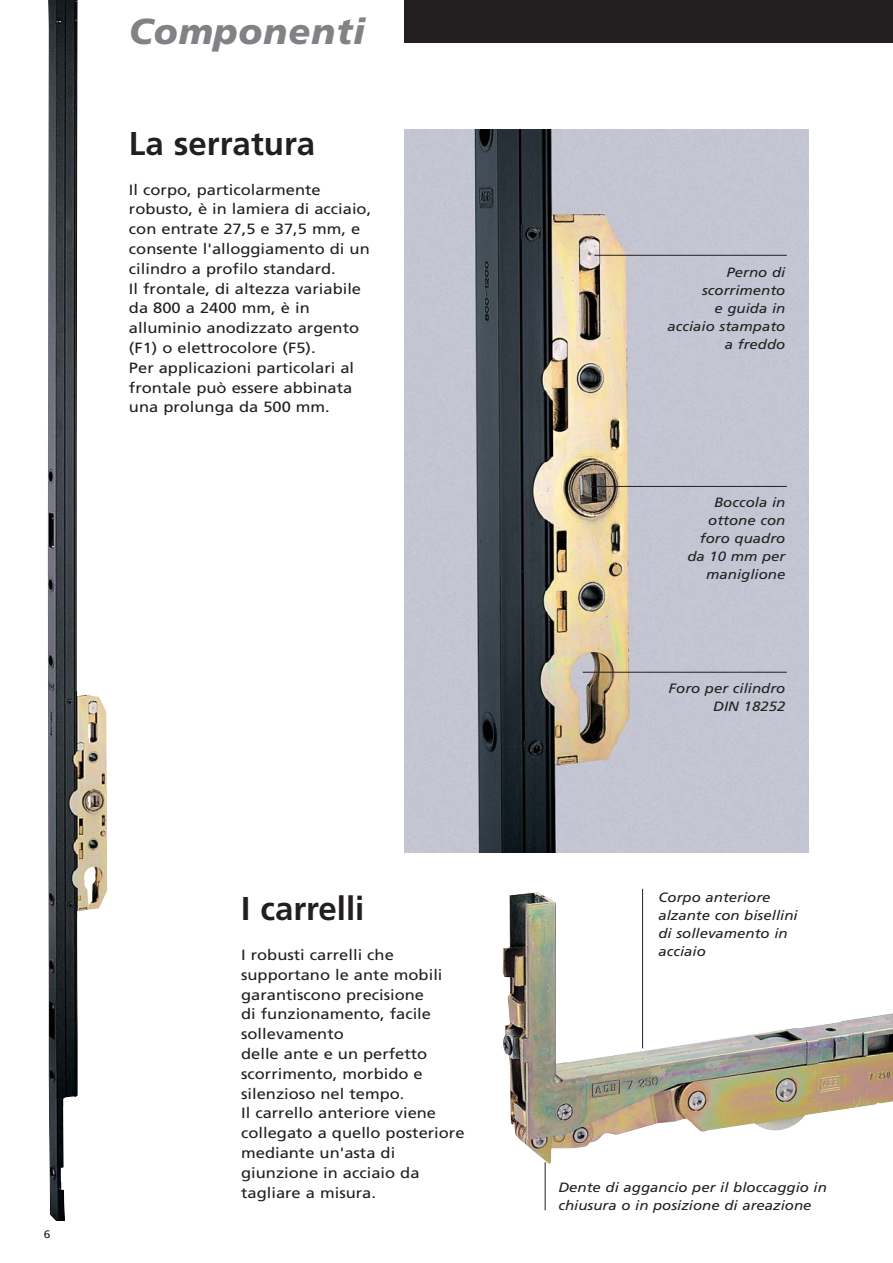
<style>
.page{position:relative;width:893px;height:1263px;background:#fff}
.page>*{position:absolute;margin:0;border:0;box-sizing:border-box;transform-origin:0 0}
.t1{font:italic 900 36px "Frutiger";letter-spacing:.025em;color:#808285}
.t2{font:700 33px "Frutiger";color:#231f20}
.t3{font:14.85px/19.8px "Frutiger";color:#231f20;scale:1.11 1}
.t4{font:italic 13.5px/18px "Frutiger";color:#231f20;text-align:right;scale:1.11 1}
.t5{font:10.8px "Frutiger";color:#231f20;scale:1.11 1}
</style>
<div class="page">
<img style="left:502px;top:892px;width:390px;height:272px">
<img style="left:404px;top:129px;width:404px;height:723px">
<img style="left:48px;top:0;width:59px;height:1221px">
<div style="left:404px;top:0;width:488px;height:43px;background:#231f20"></div>
<hr style="left:544px;top:1162px;width:1px;height:48px;background:#231f20">
<hr style="left:642px;top:889px;width:1px;height:159px;background:#231f20">
<hr style="left:594px;top:255px;width:192px;height:1px;background:#231f20">
<hr style="left:582px;top:672px;width:204px;height:1px;background:#231f20">
<hr style="left:591px;top:486px;width:195px;height:1px;background:#231f20">
<h1 class="t1" style="left:129px;top:17px;width:238px">Componenti</h1>
<h2 class="t2" style="left:129px;top:130px;width:188px">La serratura</h2>
<p class="t3" style="left:129px;top:181px;width:220px">Il corpo, particolarmente robusto, è in lamiera di acciaio, con entrate 27,5 e 37,5 mm, e consente l'alloggiamento di un cilindro a profilo standard.<br>Il frontale, di altezza variabile da 800 a 2400 mm, è in alluminio anodizzato argento (F1) o elettrocolore (F5).<br>Per applicazioni particolari al frontale può essere abbinata una prolunga da 500 mm.</p>
<p class="t5" style="left:44px;top:1230px;width:8px">6</p>
<h2 class="t2" style="left:241px;top:896px;width:125px">I carrelli</h2>
<p class="t3" style="left:241px;top:946px;width:203px">I robusti carrelli che supportano le ante mobili garantiscono precisione<br>di funzionamento, facile sollevamento<br>delle ante e un perfetto scorrimento, morbido e silenzioso nel tempo.<br>Il carrello anteriore viene collegato a quello posteriore mediante un'asta di giunzione in acciaio da tagliare a misura.</p>
<p class="t4" style="left:667px;top:264px;width:108px">Perno di scorrimento<br>e guida in acciaio stampato a freddo</p>
<p class="t4" style="left:687px;top:495px;width:90px">Boccola in ottone con foro quadro da 10 mm per maniglione</p>
<p class="t4" style="left:668px;top:681px;width:107px">Foro per cilindro<br>DIN 18252</p>
<p class="t4" style="left:658px;top:889px;width:127px;text-align:left">Corpo anteriore alzante con bisellini di sollevamento in acciaio</p>
<p class="t4" style="left:558px;top:1180px;width:243px;text-align:left">Dente di aggancio per il bloccaggio in chiusura o in posizione di areazione</p>
</div>
